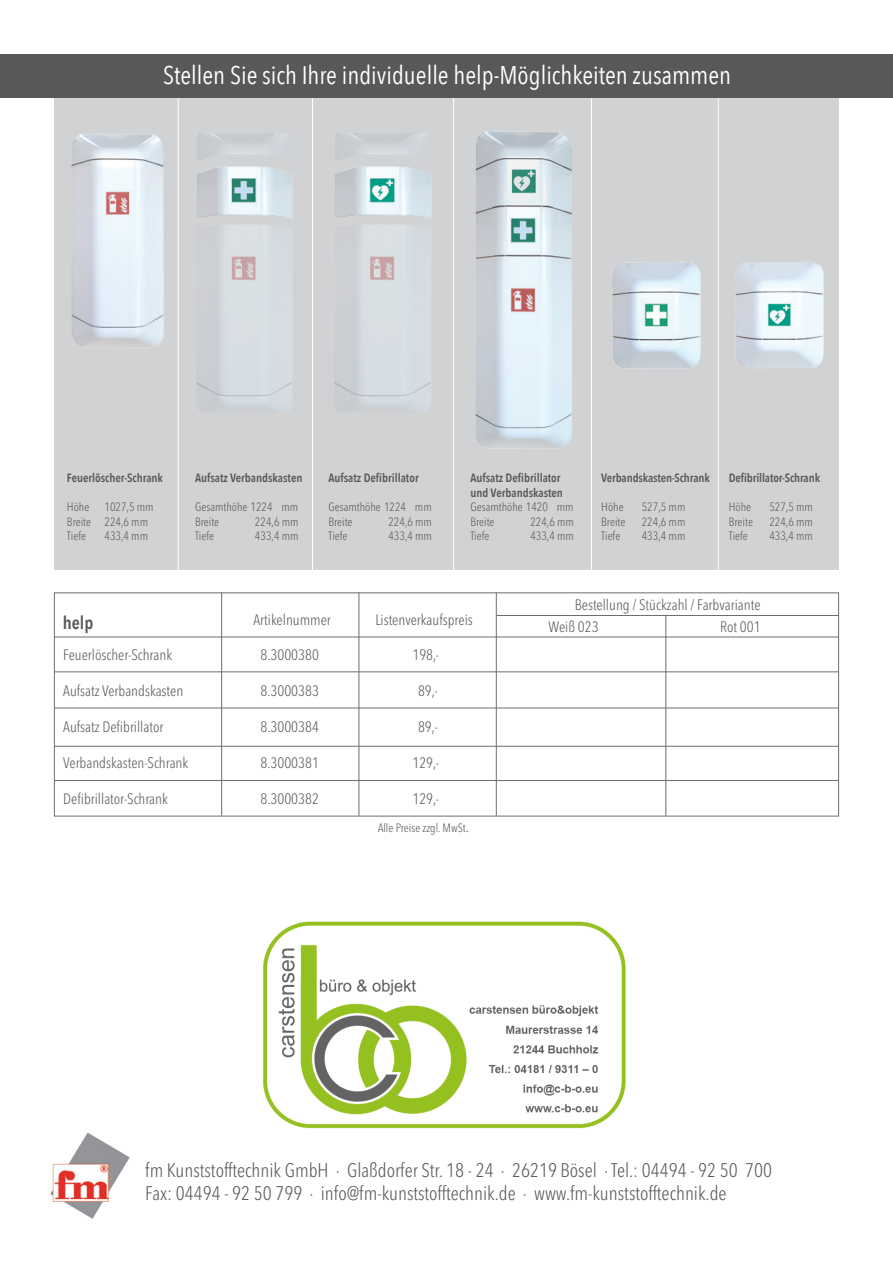
<style>
.page{position:relative;width:893px;height:1263px;background:#fff}
.page>*{position:absolute;margin:0;border:0;box-sizing:border-box;transform-origin:0 0}
.t1{font:25.5px "Avenir Next Condensed";color:#fff}
.t2{font:300 condensed 19.5px "Avenir Next LT Pro";color:#57585a}
.t3{font:600 18px "Avenir Next Condensed";color:#57585a}
.t4{font:300 condensed 15px "Avenir Next LT Pro";color:#57585a}
.t5{font:300 condensed 12px "Avenir Next LT Pro";color:#57585a}
.t6{font:600 12px "Avenir Next Condensed";color:#57585a}
.s1{font-size:15px}
</style>
<div class="page">
<div style="left:54px;top:89px;width:785px;height:481px;background:#d1d2d4"></div>
<img style="left:50px;top:1132px;width:80px;height:87px">
<img style="left:71px;top:117px;width:107px;height:240px">
<img style="left:196px;top:134px;width:97px;height:277px">
<img style="left:334px;top:134px;width:98px;height:277px">
<img style="left:475px;top:131px;width:97px;height:316px">
<img style="left:612px;top:262px;width:89px;height:106px">
<img style="left:735px;top:262px;width:89px;height:106px">
<div style="left:54px;top:592px;width:785px;height:224px;border:1px solid #6d6e71"></div>
<hr style="left:54px;top:671px;width:784px;height:1px;background:#6d6e71">
<hr style="left:54px;top:637px;width:785px;height:1px;background:#6d6e71">
<hr style="left:496px;top:615px;width:343px;height:1px;background:#6d6e71">
<hr style="left:54px;top:708px;width:785px;height:1px;background:#6d6e71">
<hr style="left:54px;top:746px;width:785px;height:1px;background:#6d6e71">
<hr style="left:54px;top:780px;width:785px;height:1px;background:#6d6e71">
<hr style="left:221px;top:592px;width:1px;height:224px;background:#6d6e71">
<hr style="left:359px;top:592px;width:1px;height:224px;background:#6d6e71">
<hr style="left:496px;top:592px;width:1px;height:224px;background:#6d6e71">
<hr style="left:665px;top:615px;width:1px;height:201px;background:#6d6e71">
<hr style="left:178px;top:94px;width:1px;height:484px;background:#fff">
<hr style="left:312px;top:94px;width:1px;height:484px;background:#fff">
<hr style="left:453px;top:94px;width:1px;height:484px;background:#fff">
<hr style="left:591px;top:94px;width:1px;height:484px;background:#fff">
<hr style="left:718px;top:94px;width:1px;height:484px;background:#fff">
<div style="left:0;top:54px;width:893px;height:44px;background:#57585a"></div>
<img style="left:263px;top:921px;width:363px;height:208px">
<p class="t1" style="left:163px;top:59px;width:569px">Stellen Sie sich Ihre individuelle help-Möglichkeiten zusammen</p>
<p class="t6" style="left:67px;top:471px;width:98px">Feuerlöscher-Schrank</p>
<p class="t5" style="left:67px;top:500px;width:24px">Höhe</p>
<p class="t5" style="left:104px;top:500px;width:51px">1027,5 mm</p>
<p class="t5" style="left:67px;top:514px;width:83px">Breite 224,6 mm</p>
<p class="t5" style="left:67px;top:528px;width:21px">Tiefe</p>
<p class="t5" style="left:104px;top:528px;width:45px">433,4 mm</p>
<p class="t3" style="left:63px;top:611px;width:32px">help</p>
<p class="t6" style="left:195px;top:471px;width:109px">Aufsatz Verbandskasten</p>
<p class="t5" style="left:195px;top:500px;width:105px">Gesamthöhe 1224 mm</p>
<p class="t5" style="left:195px;top:514px;width:26px">Breite</p>
<p class="t5" style="left:255px;top:514px;width:45px">224,6 mm</p>
<p class="t5" style="left:195px;top:528px;width:21px">Tiefe</p>
<p class="t5" style="left:255px;top:528px;width:45px">433,4 mm</p>
<p class="t6" style="left:328px;top:471px;width:92px">Aufsatz Defibrillator</p>
<p class="t5" style="left:328px;top:500px;width:105px">Gesamthöhe 1224 mm</p>
<p class="t5" style="left:328px;top:514px;width:26px">Breite</p>
<p class="t5" style="left:388px;top:514px;width:45px">224,6 mm</p>
<p class="t5" style="left:328px;top:528px;width:21px">Tiefe</p>
<p class="t5" style="left:388px;top:528px;width:45px">433,4 mm</p>
<p class="t6" style="left:470px;top:471px;width:92px">Aufsatz Defibrillator</p>
<p class="t6" style="left:470px;top:485px;width:94px">und Verbandskasten</p>
<p class="t5" style="left:470px;top:500px;width:105px">Gesamthöhe 1420 mm</p>
<p class="t5" style="left:470px;top:514px;width:26px">Breite</p>
<p class="t5" style="left:530px;top:514px;width:45px">224,6 mm</p>
<p class="t5" style="left:470px;top:528px;width:21px">Tiefe</p>
<p class="t5" style="left:530px;top:528px;width:45px">433,4 mm</p>
<p class="t6" style="left:601px;top:471px;width:110px">Verbandskasten-Schrank</p>
<p class="t5" style="left:601px;top:500px;width:24px">Höhe</p>
<p class="t5" style="left:642px;top:500px;width:45px">527,5 mm</p>
<p class="t5" style="left:601px;top:514px;width:26px">Breite</p>
<p class="t5" style="left:642px;top:514px;width:45px">224,6 mm</p>
<p class="t5" style="left:601px;top:528px;width:21px">Tiefe</p>
<p class="t5" style="left:642px;top:528px;width:45px">433,4 mm</p>
<p class="t6" style="left:729px;top:471px;width:93px">Defibrillator-Schrank</p>
<p class="t5" style="left:729px;top:500px;width:24px">Höhe</p>
<p class="t5" style="left:769px;top:500px;width:45px">527,5 mm</p>
<p class="t5" style="left:729px;top:514px;width:26px">Breite</p>
<p class="t5" style="left:769px;top:514px;width:45px">224,6 mm</p>
<p class="t5" style="left:729px;top:528px;width:21px">Tiefe</p>
<p class="t5" style="left:769px;top:528px;width:45px">433,4 mm</p>
<p class="t4" style="left:254px;top:611px;width:79px">Artikelnummer</p>
<p class="t4" style="left:375px;top:611px;width:99px">Listenverkaufspreis</p>
<p class="t4" style="left:575px;top:595px;width:187px">Bestellung / Stückzahl / Farbvariante</p>
<p class="t4" style="left:549px;top:618px;width:52px">Weiß 023</p>
<p class="t4" style="left:720px;top:618px;width:42px">Rot 001</p>
<p class="t4" style="left:63px;top:646px;width:110px">Feuerlöscher-Schrank</p>
<p class="t4" style="left:63px;top:682px;width:122px">Aufsatz Verbandskasten</p>
<p class="t4" style="left:63px;top:718px;width:102px">Aufsatz Defibrillator</p>
<p class="t4" style="left:63px;top:754px;width:127px">Verbandskasten-Schrank</p>
<p class="t4" style="left:63px;top:790px;width:106px">Defibrillator-Schrank</p>
<p class="t4" style="left:260px;top:646px;width:60px">8.3000380</p>
<p class="t4" style="left:260px;top:682px;width:60px">8.3000383</p>
<p class="t4" style="left:260px;top:718px;width:60px">8.3000384</p>
<p class="t4" style="left:260px;top:754px;width:60px">8.3000381</p>
<p class="t4" style="left:260px;top:790px;width:60px">8.3000382</p>
<p class="t4" style="left:412px;top:646px;width:28px">198,-</p>
<p class="t4" style="left:418px;top:682px;width:21px">89,-</p>
<p class="t4" style="left:418px;top:718px;width:21px">89,-</p>
<p class="t4" style="left:412px;top:754px;width:28px">129,-</p>
<p class="t4" style="left:412px;top:790px;width:28px">129,-</p>
<p class="t5" style="left:378px;top:820px;width:92px">Alle Preise zzgl. MwSt<span class="s1">.</span></p>
<p class="t2" style="left:145px;top:1158px;width:628px">fm Kunststofftechnik GmbH · Glaßdorfer Str. 18 - 24 · 26219 Bösel · Tel.: 04494 - 92 50 700</p>
<p class="t2" style="left:145px;top:1181px;width:583px">Fax: 04494 - 92 50 799 · info@fm-kunststofftechnik.de · www.fm-kunststofftechnik.de</p>
</div>
